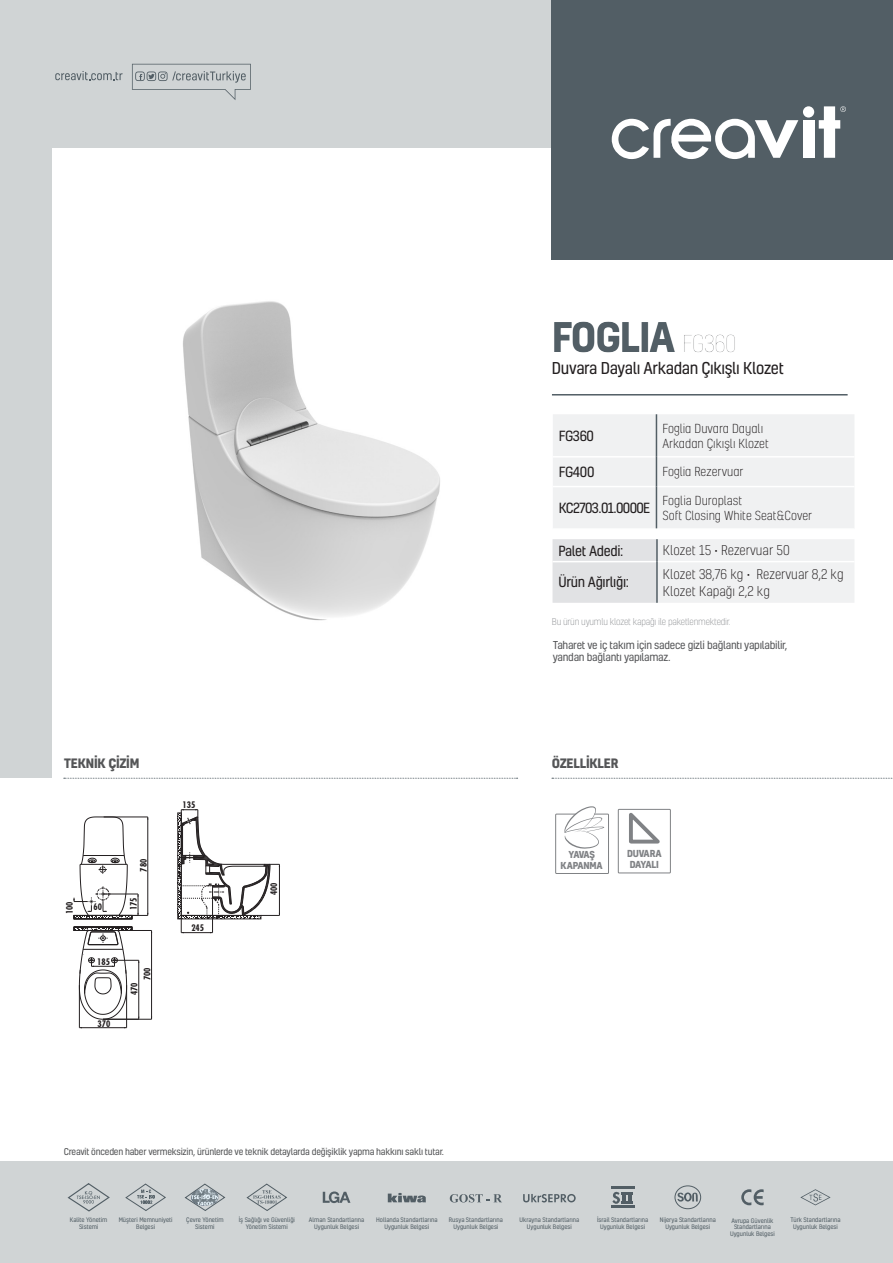
<style>
.page{position:relative;width:893px;height:1263px;background:#fff}
.page>*{position:absolute;margin:0;border:0;box-sizing:border-box;transform-origin:0 0}
.t1{font:700 39.3px "Kelson";letter-spacing:-.04em;color:#525e65}
.t2{font:15.75px "Kelson";letter-spacing:-.025em;color:#231f20}
.t3{font:13.5px "Kelson";letter-spacing:-.025em;color:#231f20}
.t4{font:13.5px "Kelson";letter-spacing:-.045em;color:#231f20}
.t5{font:300 12.9px "Kelson";color:#231f20}
.t6{font:700 12.45px "Kelson";letter-spacing:-.025em;color:#545557}
.t7{font:300 12px "Kelson";color:#231f20}
.t8{font:10.5px "Kelson";letter-spacing:-.025em;color:#57585a}
.t9{font:700 9.3px "Kelson";letter-spacing:-.02em;color:#808285}
.t10{font:9px "Kelson";letter-spacing:-.025em;color:#545557}
.t11{font:300 9px "Kelson";letter-spacing:-.025em;color:#939598}
.t12{font:8.7px "Futura Condensed Bold FH";color:#231f20}
.t13{font:6px/6.6px "Kelson";color:#525e65;text-align:center}
.s1{font-weight:100;font-size:22.5px;color:#57585a}
</style>
<div class="page">
<div style="left:0;top:0;width:552px;height:778px;background:#d0d4d5"></div>
<div style="left:52px;top:148px;width:518px;height:636px;background:#fff"></div>
<svg style="left:553px;top:539px;width:301px;height:64px"></svg>
<hr style="left:553px;top:561px;width:103px;height:1px;background:#fff">
<hr style="left:658px;top:561px;width:196px;height:1px;background:#fff">
<hr style="left:656px;top:539px;width:2px;height:23px;background:#525e65">
<hr style="left:656px;top:562px;width:2px;height:41px;background:#525e65">
<div style="left:552px;top:0;width:341px;height:259px;background:#525e65"></div>
<div style="left:803px;top:106px;width:11px;height:12px;background:#fff;border-radius:50%"></div>
<svg style="left:819px;top:106px;width:27px;height:52px"></svg>
<div style="left:803px;top:120px;width:11px;height:38px;background:#fff"></div>
<svg style="left:612px;top:119px;width:186px;height:40px"></svg>
<svg style="left:55px;top:71px;width:68px;height:9px"></svg>
<svg style="left:132px;top:64px;width:119px;height:36px"></svg>
<svg style="left:64px;top:778px;width:454px;height:1px"></svg>
<svg style="left:552px;top:778px;width:341px;height:1px"></svg>
<hr style="left:552px;top:394px;width:296px;height:1px;background:#525e65">
<div style="left:0;top:1161px;width:893px;height:102px;background:#d0d4d5"></div>
<svg style="left:68px;top:1183px;width:42px;height:28px"></svg>
<svg style="left:125px;top:1183px;width:41px;height:28px"></svg>
<svg style="left:184px;top:1183px;width:42px;height:28px"></svg>
<svg style="left:246px;top:1183px;width:41px;height:28px"></svg>
<svg style="left:323px;top:1191px;width:27px;height:12px"></svg>
<svg style="left:388px;top:1193px;width:38px;height:9px"></svg>
<svg style="left:450px;top:1194px;width:52px;height:8px"></svg>
<svg style="left:523px;top:1194px;width:53px;height:8px"></svg>
<hr style="left:611px;top:1205px;width:23px;height:3px;background:#525e65">
<svg style="left:612px;top:1191px;width:21px;height:13px"></svg>
<hr style="left:611px;top:1186px;width:23px;height:3px;background:#525e65">
<svg style="left:677px;top:1192px;width:21px;height:9px"></svg>
<div style="left:675px;top:1185px;width:26px;height:24px;border:1px solid #525e65;border-radius:50%"></div>
<svg style="left:800px;top:1189px;width:31px;height:16px"></svg>
<svg style="left:741px;top:1189px;width:23px;height:16px"></svg>
<div style="left:553px;top:414px;width:301px;height:114px;background:#f0f1f2"></div>
<hr style="left:553px;top:456px;width:103px;height:1px;background:#fff">
<hr style="left:553px;top:486px;width:103px;height:1px;background:#fff">
<hr style="left:657px;top:456px;width:197px;height:1px;background:#fff">
<hr style="left:657px;top:486px;width:197px;height:1px;background:#fff">
<hr style="left:656px;top:414px;width:1px;height:43px;background:#525e65">
<hr style="left:656px;top:457px;width:1px;height:30px;background:#525e65">
<hr style="left:656px;top:487px;width:1px;height:41px;background:#525e65">
<div style="left:555px;top:814px;width:54px;height:60px;border:1px solid #808285"></div>
<svg style="left:564px;top:806px;width:40px;height:43px"></svg>
<div style="left:618px;top:809px;width:53px;height:64px;border:1px solid #808285"></div>
<svg style="left:625px;top:809px;width:42px;height:35px"></svg>
<hr style="left:103px;top:930px;width:49px;height:1px;background:#231f20">
<hr style="left:103px;top:1019px;width:49px;height:1px;background:#231f20">
<hr style="left:151px;top:930px;width:1px;height:89px;background:#231f20">
<hr style="left:79px;top:985px;width:1px;height:43px;background:#231f20">
<hr style="left:126px;top:985px;width:1px;height:43px;background:#231f20">
<hr style="left:79px;top:1027px;width:48px;height:1px;background:#231f20">
<hr style="left:104px;top:817px;width:44px;height:1px;background:#231f20">
<hr style="left:104px;top:915px;width:44px;height:1px;background:#231f20">
<hr style="left:148px;top:817px;width:1px;height:98px;background:#231f20">
<svg style="left:74px;top:927px;width:65px;height:93px"></svg>
<svg style="left:177px;top:809px;width:103px;height:124px"></svg>
<svg style="left:73px;top:816px;width:66px;height:104px"></svg>
<img style="left:183px;top:301px;width:257px;height:320px">
<h1 class="t1" style="left:552px;top:309px;width:186px">FOGLIA <span class="s1">FG360</span></h1>
<p class="t2" style="left:552px;top:358px;width:233px">Duvara Dayalı Arkadan Çıkışlı Klozet</p>
<p class="t3" style="left:559px;top:427px;width:37px">FG360</p>
<p class="t7" style="left:662px;top:420px;width:102px">Foglia Duvara Dayalı</p>
<p class="t7" style="left:662px;top:435px;width:108px">Arkadan Çıkışlı Klozet</p>
<p class="t3" style="left:559px;top:463px;width:37px">FG400</p>
<p class="t7" style="left:662px;top:464px;width:82px">Foglia Rezervuar</p>
<p class="t4" style="left:559px;top:499px;width:93px">KC2703.01.0000E</p>
<p class="t7" style="left:662px;top:493px;width:81px">Foglia Duroplast</p>
<p class="t7" style="left:662px;top:508px;width:151px">Soft Closing White Seat&amp;Cover</p>
<p class="t3" style="left:559px;top:542px;width:66px">Palet Adedi:</p>
<p class="t5" style="left:663px;top:542px;width:128px">Klozet 15 • Rezervuar 50</p>
<p class="t3" style="left:559px;top:573px;width:72px">Ürün Ağırlığı:</p>
<p class="t5" style="left:663px;top:565px;width:182px">Klozet 38,76 kg • Rezervuar 8,2 kg</p>
<p class="t5" style="left:663px;top:583px;width:108px">Klozet Kapağı 2,2 kg</p>
<p class="t11" style="left:552px;top:616px;width:180px">Bu ürün uyumlu klozet kapağı ile paketlenmektedir.</p>
<p class="t8" style="left:553px;top:638px;width:236px">Taharet ve iç takım için sadece gizli bağlantı yapılabilir,</p>
<p class="t8" style="left:553px;top:650px;width:119px">yandan bağlantı yapılamaz.</p>
<p class="t6" style="left:64px;top:754px;width:77px">TEKNİK ÇİZİM</p>
<p class="t6" style="left:552px;top:754px;width:68px">ÖZELLİKLER</p>
<p class="t12" style="left:64px;top:914px;width:14px;rotate:-90deg">100</p>
<p class="t12" style="left:93px;top:901px;width:10px">60</p>
<p class="t12" style="left:97px;top:956px;width:14px">185</p>
<p class="t12" style="left:98px;top:1018px;width:14px">370</p>
<p class="t12" style="left:138px;top:872px;width:14px;rotate:-90deg">780</p>
<p class="t12" style="left:128px;top:910px;width:14px;rotate:-90deg">175</p>
<p class="t12" style="left:142px;top:980px;width:14px;rotate:-90deg">700</p>
<p class="t12" style="left:129px;top:995px;width:14px;rotate:-90deg">470</p>
<p class="t12" style="left:183px;top:799px;width:14px">135</p>
<p class="t12" style="left:191px;top:922px;width:14px">245</p>
<p class="t12" style="left:268px;top:895px;width:14px;rotate:-90deg">400</p>
<p class="t9" style="left:569px;top:848px;width:28px">YAVAŞ</p>
<p class="t9" style="left:561px;top:859px;width:44px">KAPANMA</p>
<p class="t9" style="left:627px;top:846px;width:36px">DUVARA</p>
<p class="t9" style="left:630px;top:858px;width:31px">DAYALI</p>
<p class="t10" style="left:64px;top:1146px;width:382px">Creavit önceden haber vermeksizin, ürünlerde ve teknik detaylarda değişiklik yapma hakkını saklı tutar.</p>
<p class="t13" style="left:136px;top:1223px;width:20px">Belgesi</p>
<p class="t13" style="left:186px;top:1216px;width:39px">Çevre Yönetim<br>Sistemi</p>
<p class="t13" style="left:239px;top:1216px;width:58px">İş Sağlığı ve Güvenliği</p>
<p class="t13" style="left:70px;top:1216px;width:39px">Kalite Yönetim<br>Sistemi</p>
<p class="t13" style="left:119px;top:1216px;width:55px">Müşteri Memnuniyeti</p>
<p class="t13" style="left:246px;top:1223px;width:44px">Yönetim Sistemi</p>
<p class="t13" style="left:309px;top:1216px;width:57px">Alman Standartlarına</p>
<p class="t13" style="left:314px;top:1223px;width:46px">Uygunluk Belgesi</p>
<p class="t13" style="left:376px;top:1216px;width:63px">Hollanda Standartlarına</p>
<p class="t13" style="left:384px;top:1223px;width:46px">Uygunluk Belgesi</p>
<p class="t13" style="left:449px;top:1216px;width:55px">Rusya Standartlarına</p>
<p class="t13" style="left:453px;top:1223px;width:46px">Uygunluk Belgesi</p>
<p class="t13" style="left:519px;top:1216px;width:61px">Ukrayna Standartlarına</p>
<p class="t13" style="left:527px;top:1223px;width:46px">Uygunluk Belgesi</p>
<p class="t13" style="left:597px;top:1216px;width:53px">İsrail Standartlarına</p>
<p class="t13" style="left:600px;top:1223px;width:46px">Uygunluk Belgesi</p>
<p class="t13" style="left:660px;top:1216px;width:58px">Nijerya Standartlarına<br>Uygunluk Belgesi</p>
<p class="t13" style="left:790px;top:1216px;width:52px">Türk Standartlarına</p>
<p class="t13" style="left:730px;top:1217px;width:46px">Avrupa Güvenlik<br>Standartlarına<br>Uygunluk Belgesi</p>
<p class="t13" style="left:793px;top:1223px;width:46px">Uygunluk Belgesi</p>
</div>
